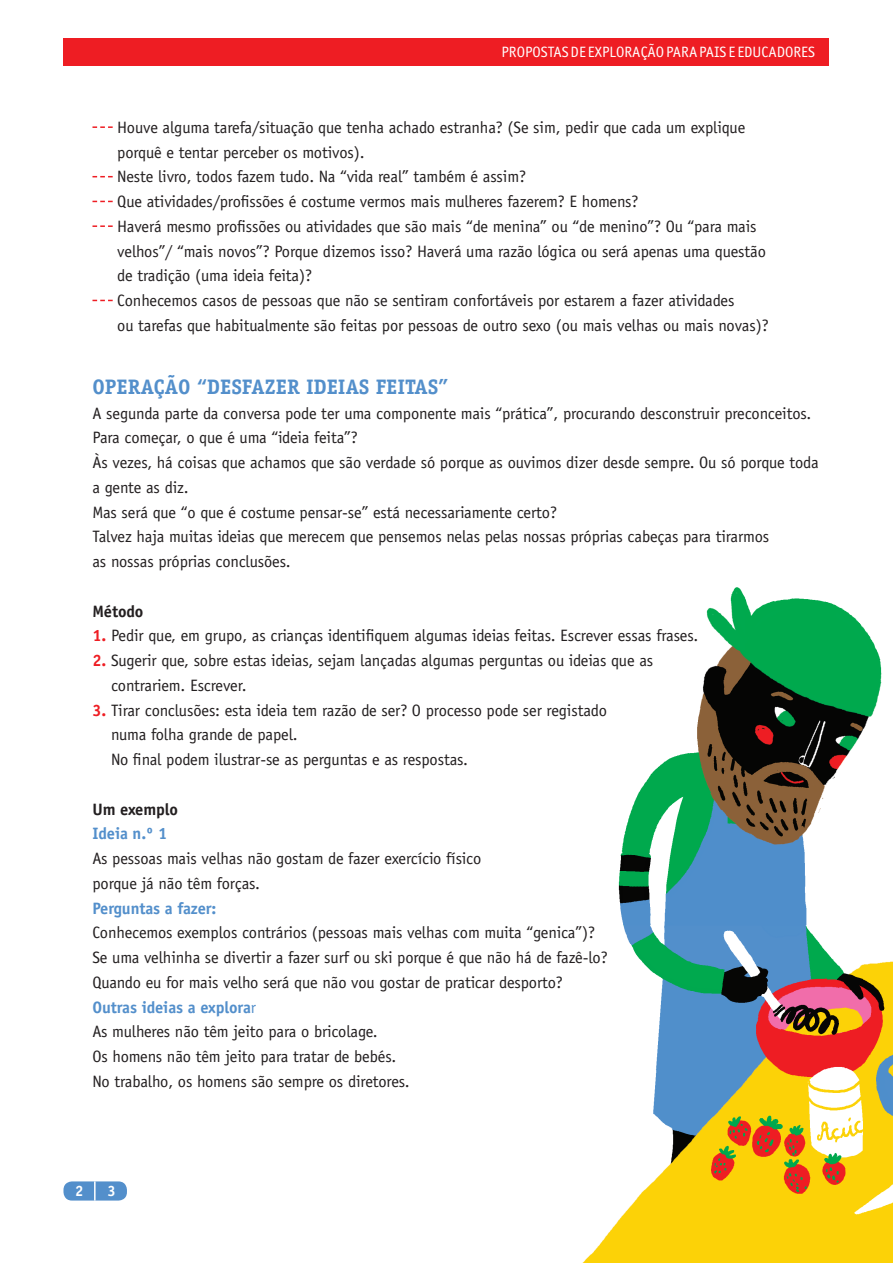
<style>
.page{position:relative;width:893px;height:1263px;background:#fff}
.page>*{position:absolute;margin:0;border:0;box-sizing:border-box;transform-origin:0 0}
.tit1{font:700 21px "Officina Serif";color:#538fcb}
.texto{font:16.5px/24.8px "Officina Sans";letter-spacing:-.01em;color:#231f20}
.texto-2{font:700 16.5px "Officina Sans";letter-spacing:-.01em;color:#538fcb}
.texto-3{font:700 16.5px "Officina Sans";letter-spacing:-.01em;color:#231f20}
.t1{font:15px "Officina Sans";color:#fff}
.t2{font:700 15px "Officina Serif";color:#fff}
.s1{font-weight:700;color:#ee1d23}
.s2{font-weight:400}
</style>
<div class="page">
<div style="left:64px;top:38px;width:765px;height:28px;background:#ee1d23"></div>
<div style="left:63px;top:1181px;width:64px;height:19px;background:#538fcb;border-radius:9px"></div>
<svg style="left:94px;top:1181px;width:2px;height:19px"></svg>
<img style="left:582px;top:587px;width:311px;height:676px">
<svg style="left:92px;top:126px;width:21px;height:2px"></svg>
<svg style="left:92px;top:176px;width:21px;height:1px"></svg>
<svg style="left:92px;top:201px;width:21px;height:1px"></svg>
<svg style="left:92px;top:225px;width:21px;height:2px"></svg>
<svg style="left:92px;top:300px;width:21px;height:1px"></svg>
<p class="t1" style="left:501px;top:43px;width:315px">PROPOSTAS DE EXPLORAÇÃO PARA PAIS E EDUCADORES</p>
<p class="texto" style="left:117px;top:115px;width:629px">Houve alguma tarefa/situação que tenha achado estranha? (Se sim, pedir que cada um explique porquê e tentar perceber os motivos).</p>
<p class="texto" style="left:117px;top:164px;width:410px">Neste livro, todos fazem tudo. Na “vida real” também é assim?</p>
<p class="texto" style="left:117px;top:189px;width:523px">Que atividades/profissões é costume vermos mais mulheres fazerem? E homens?</p>
<p class="texto" style="left:117px;top:214px;width:650px">Haverá mesmo profissões ou atividades que são mais “de menina” ou “de menino”? Ou “para mais velhos”/ “mais novos”? Porque dizemos isso? Haverá uma razão lógica ou será apenas uma questão de tradição (uma ideia feita)?</p>
<p class="texto" style="left:117px;top:288px;width:653px">Conhecemos casos de pessoas que não se sentiram confortáveis por estarem a fazer atividades<br>ou tarefas que habitualmente são feitas por pessoas de outro sexo (ou mais velhas ou mais novas)?</p>
<p class="tit1" style="left:92px;top:374px;width:358px">OPERAÇÃO “DESFAZER IDEIAS FEITAS”</p>
<p class="texto" style="left:92px;top:401px;width:720px">A segunda parte da conversa pode ter uma componente mais “prática”, procurando desconstruir preconceitos.</p>
<p class="texto" style="left:92px;top:425px;width:267px">Para começar, o que é uma “ideia feita”?</p>
<p class="texto" style="left:92px;top:450px;width:728px">Às vezes, há coisas que achamos que são verdade só porque as ouvimos dizer desde sempre. Ou só porque toda a gente as diz.</p>
<p class="texto" style="left:92px;top:500px;width:466px">Mas será que “o que é costume pensar-se” está necessariamente certo?</p>
<p class="texto" style="left:92px;top:524px;width:678px">Talvez haja muitas ideias que merecem que pensemos nelas pelas nossas próprias cabeças para tirarmos as nossas próprias conclusões.</p>
<p class="texto-3" style="left:92px;top:601px;width:53px">Método</p>
<p class="texto" style="left:92px;top:623px;width:607px"><span class="s1">1.</span> Pedir que, em grupo, as crianças identifiquem algumas ideias feitas. Escrever essas frases.</p>
<p class="texto" style="left:111px;top:648px;width:544px;text-indent:-19px"><span class="s1">2.</span> Sugerir que, sobre estas ideias, sejam lançadas algumas perguntas ou ideias que as contrariem. Escrever.</p>
<p class="texto" style="left:111px;top:698px;width:497px;text-indent:-19px"><span class="s1">3.</span> Tirar conclusões: esta ideia tem razão de ser? O processo pode ser registado numa folha grande de papel.<br>No final podem ilustrar-se as perguntas e as respostas.</p>
<p class="texto-3" style="left:92px;top:799px;width:87px">Um exemplo</p>
<p class="texto-2" style="left:92px;top:823px;width:76px">Ideia n.º 1</p>
<p class="texto" style="left:92px;top:846px;width:390px">As pessoas mais velhas não gostam de fazer exercício físico porque já não têm forças.</p>
<p class="texto-2" style="left:92px;top:898px;width:125px">Perguntas a fazer:</p>
<p class="texto" style="left:92px;top:920px;width:504px">Conhecemos exemplos contrários (pessoas mais velhas com muita “genica”)?</p>
<p class="texto" style="left:92px;top:945px;width:517px">Se uma velhinha se divertir a fazer surf ou ski porque é que não há de fazê-lo?</p>
<p class="texto" style="left:92px;top:970px;width:472px">Quando eu for mais velho será que não vou gostar de praticar desporto?</p>
<p class="texto-2" style="left:92px;top:997px;width:165px">Outras ideias a explora<span class="s2">r</span></p>
<p class="texto" style="left:92px;top:1019px;width:287px">As mulheres não têm jeito para o bricolage.</p>
<p class="texto" style="left:92px;top:1044px;width:305px">Os homens não têm jeito para tratar de bebés.</p>
<p class="texto" style="left:92px;top:1069px;width:319px">No trabalho, os homens são sempre os diretores.</p>
<p class="t2" style="left:75px;top:1182px;width:10px">2</p>
<p class="t2" style="left:108px;top:1182px;width:10px">3</p>
</div>
